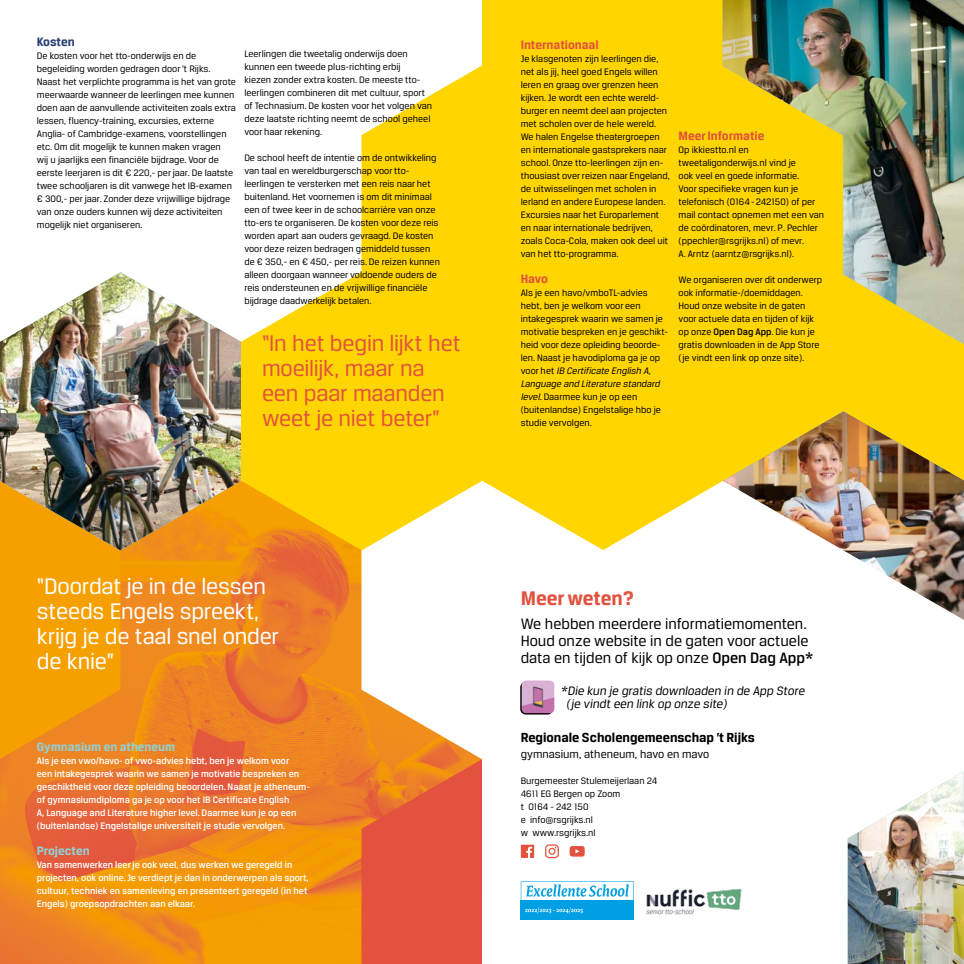
<style>
.page{position:relative;width:964px;height:964px;background:#fff}
.page>*{position:absolute;margin:0;border:0;box-sizing:border-box;transform-origin:0 0}
.t1{font:24px/25px "Breuer Text";letter-spacing:-.01em;color:#fff}
.t2{font:24px/25px "Breuer Text";letter-spacing:-.01em;color:#e2523e}
.t3{font:700 21px "Breuer Text";color:#e2523e}
.t4{font:16px/17px "Breuer Text";color:#000}
.t5{font:700 14px "Breuer Text";color:#000}
.t6{font:13px/13px "Breuer Text";color:#000}
.t7{font:700 13px "Breuer Text";color:#e2523e}
.t8{font:700 13px "Breuer Text";color:#91d0d4}
.t9{font:700 13px "Breuer Text";color:#273e73}
.t10{font:12px "Breuer Text";color:#000}
.t11{font:10px/13px "Breuer Text";color:#000}
.t12{font:500 10px/13px "Breuer Text";color:#fff}
.s1{font-style:italic}
.s2{font-weight:500}
</style>
<div class="page">
<div style="left:241px;top:206px;width:481px;height:275px;background:#ffd500"></div>
<div style="left:722px;top:344px;width:242px;height:137px;background:#ffd500"></div>
<img style="left:723px;top:411px;width:241px;height:70px">
<svg style="left:614px;top:481px;width:350px;height:483px"></svg>
<img style="left:0;top:481px;width:361px;height:483px">
<div style="left:602px;top:0;width:120px;height:206px;background:#ffd500"></div>
<svg style="left:0;top:550px;width:120px;height:209px;background:#f49b05"></svg>
<svg style="left:361px;top:759px;width:121px;height:205px;background:#e35939"></svg>
<div style="left:241px;top:206px;width:241px;height:207px;background:#ffd500"></div>
<div style="left:361px;top:0;width:241px;height:206px;background:#ffd500"></div>
<svg style="left:241px;top:206px;width:120px;height:136px"></svg>
<svg style="left:361px;top:0;width:121px;height:135px"></svg>
<img style="left:722px;top:0;width:242px;height:344px">
<svg style="left:361px;top:481px;width:121px;height:278px"></svg>
<img style="left:0;top:272px;width:241px;height:278px">
<img style="left:848px;top:771px;width:116px;height:193px">
<svg style="left:483px;top:481px;width:131px;height:234px"></svg>
<svg style="left:520px;top:682px;width:33px;height:32px"></svg>
<img style="left:522px;top:680px;width:32px;height:33px">
<img style="left:643px;top:884px;width:101px;height:30px">
<svg style="left:520px;top:759px;width:114px;height:205px"></svg>
<h3 class="t9" style="left:37px;top:34px;width:39px">Kosten</h3>
<p class="t11" style="left:37px;top:49px;width:200px">De kosten voor het tto-onderwijs en de begeleiding worden gedragen door ’t Rijks.<br>Naast het verplichte programma is het van grote meerwaarde wanneer de leerlingen mee kunnen doen aan de aanvullende activiteiten zoals extra lessen, fluency-training, excursies, externe Anglia- of Cambridge-examens, voorstellingen etc. Om dit mogelijk te kunnen maken vragen<br>wij u jaarlijks een financiële bijdrage. Voor de eerste leerjaren is dit € 220,- per jaar. De laatste twee schooljaren is dit vanwege het IB-examen € 300,- per jaar. Zonder deze vrijwillige bijdrage van onze ouders kunnen wij deze activiteiten mogelijk niet organiseren.</p>
<p class="t11" style="left:244px;top:47px;width:189px">Leerlingen die tweetalig onderwijs doen kunnen een tweede plus-richting erbij<br>kiezen zonder extra kosten. De meeste tto&shy;leerlingen combineren dit met cultuur, sport of Technasium. De kosten voor het volgen van deze laatste richting neemt de school geheel voor haar rekening.</p>
<p class="t11" style="left:244px;top:151px;width:197px">De school heeft de intentie om de ontwikkeling van taal en wereldburgerschap voor tto&shy;leerlingen te versterken met een reis naar het buitenland. Het voornemen is om dit minimaal een of twee keer in de schoolcarrière van onze tto-ers te organiseren. De kosten voor deze reis worden apart aan ouders gevraagd. De kosten voor deze reizen bedragen gemiddeld tussen de € 350,- en € 450,- per reis. De reizen kunnen alleen doorgaan wanneer voldoende ouders de reis ondersteunen en de vrijwillige financiële bijdrage daadwerkelijk betalen.</p>
<h1 class="t2" style="left:262px;top:330px;width:200px">“In het begin lijkt het moeilijk, maar na een paar maanden weet je niet beter”</h1>
<h1 class="t1" style="left:37px;top:573px;width:244px">“Doordat je in de lessen steeds Engels spreekt, krijg je de taal snel onder de knie”</h1>
<h3 class="t8" style="left:37px;top:740px;width:140px">Gymnasium en atheneum</h3>
<p class="t12" style="left:37px;top:754px;width:274px">Als je een vwo/havo- of vwo-advies hebt, ben je welkom voor<br>een intakegesprek waarin we samen je motivatie bespreken en geschiktheid voor deze opleiding beoordelen. Naast je atheneum&shy;of gymnasiumdiploma ga je op voor het IB Certificate English<br>A, Language and Literature higher level. Daarmee kun je op een (buitenlandse) Engelstalige universiteit je studie vervolgen.</p>
<h3 class="t8" style="left:37px;top:844px;width:54px">Projecten</h3>
<p class="t12" style="left:37px;top:858px;width:273px">Van samenwerken leer je ook veel, dus werken we geregeld in projecten, ook online. Je verdiept je dan in onderwerpen als sport, cultuur, techniek en samenleving en presenteert geregeld (in het Engels) groepsopdrachten aan elkaar.</p>
<h3 class="t7" style="left:521px;top:38px;width:79px">Internationaal</h3>
<p class="t11" style="left:521px;top:52px;width:151px">Je klasgenoten zijn leerlingen die, net als jij, heel goed Engels willen leren en graag over grenzen heen kijken. Je wordt een echte wereld&shy;burger en neemt deel aan projecten met scholen over de hele wereld.<br>We halen Engelse theatergroepen en internationale gastsprekers naar school. Onze tto-leerlingen zijn en&shy;thousiast over reizen naar Engeland, de uitwisselingen met scholen in Ierland en andere Europese landen.<br>Excursies naar het Europarlement en naar internationale bedrijven, zoals Coca-Cola, maken ook deel uit van het tto-programma.</p>
<h3 class="t7" style="left:521px;top:272px;width:29px">Havo</h3>
<p class="t11" style="left:521px;top:286px;width:149px">Als je een havo/vmboTL-advies hebt, ben je welkom voor een intakegesprek waarin we samen je motivatie bespreken en je geschikt&shy;heid voor deze opleiding beoorde&shy;len. Naast je havodiploma ga je op<br>v o o r h e t <span class="s1">IB Certificate English A,<br>Language and Literature standard level.</span>Daarmee kun je op een (buitenlandse) Engelstalige hbo je studie vervolgen.</p>
<h3 class="t7" style="left:678px;top:129px;width:87px">Meer Informatie</h3>
<p class="t11" style="left:678px;top:143px;width:147px">Op ikkiestto.nl en tweetaligonderwijs.nl vind je<br>ook veel en goede informatie.<br>Voor specifieke vragen kun je telefonisch (0164-242150) of per mail contact opnemen met een van de coördinatoren, mevr. P. Pechler (ppechler@rsgrijks.nl) of mevr.<br>A. Arntz (aarntz@rsgrijks.nl).</p>
<p class="t11" style="left:678px;top:273px;width:145px">We organiseren over dit onderwerp ook informatie-/doemiddagen.<br>Houd onze website in de gaten voor actuele data en tijden of kijk op onze <span class="s2">Open Dag App</span>. Die kun je gratis downloaden in de App Store (je vindt een link op onze site).</p>
<h2 class="t3" style="left:521px;top:587px;width:115px">Meer weten?</h2>
<h3 class="t4" style="left:521px;top:615px;width:294px">We hebben meerdere informatiemomenten.<br>Houd onze website in de gaten voor actuele data en tijden of kijk op onze <span class="s2">Open Dag App*</span></h3>
<h3 class="t6" style="left:566px;top:684px;width:242px;text-indent:-6px">*Die kun je gratis downloaden in de App Store (je vindt een link op onze site)</h3>
<h3 class="t5" style="left:521px;top:730px;width:236px">Regionale Scholengemeenschap ’t Rijks</h3>
<p class="t10" style="left:521px;top:748px;width:190px">gymnasium, atheneum, havo en mavo</p>
<p class="t11" style="left:521px;top:774px;width:138px">Burgemeester Stulemeijerlaan 24<br>4611 EG Bergen op Zoom<br>t 0164 - 242 150<br>e info@rsgrijks.nl<br>w www.rsgrijks.nl</p>
</div>
